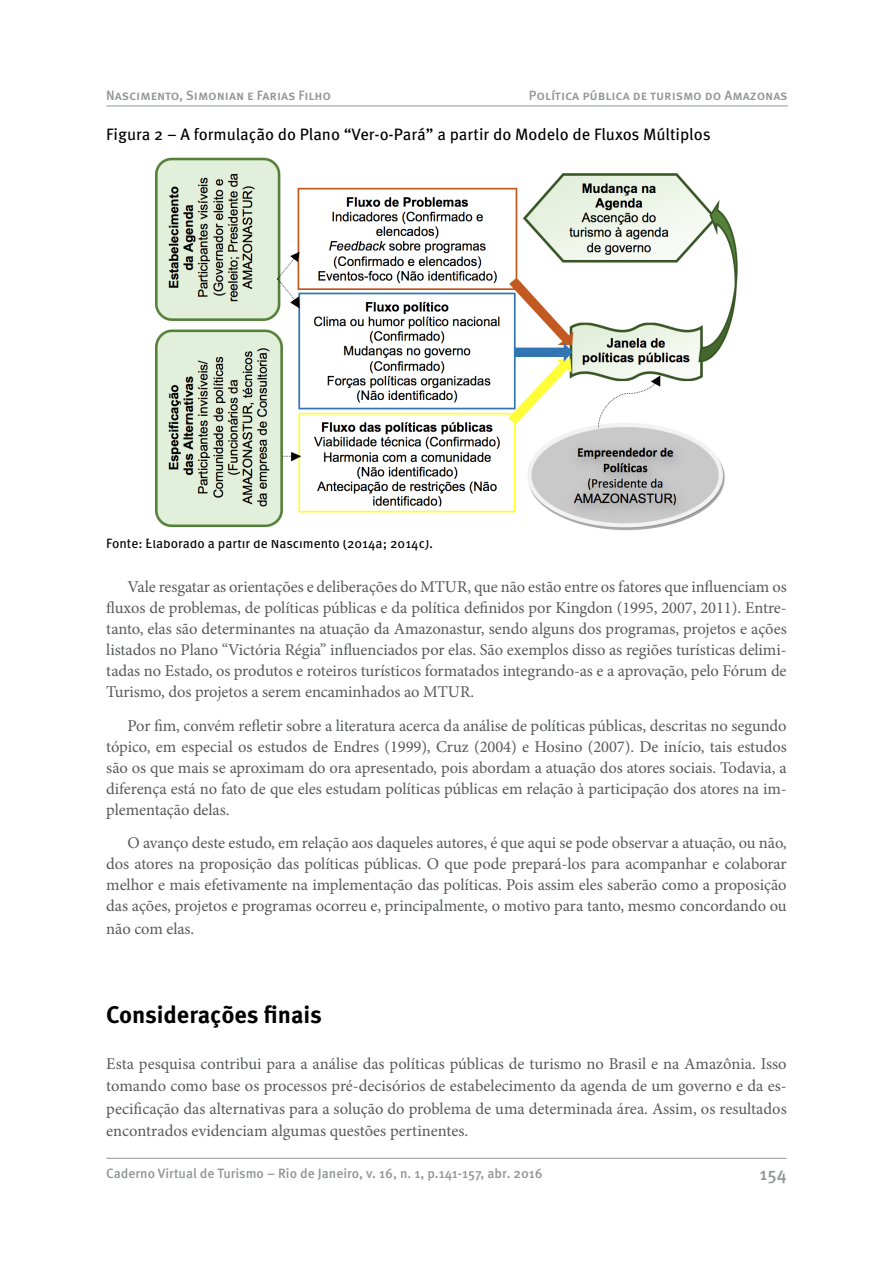
<style>
.page{position:relative;width:893px;height:1263px;background:#fff}
.page>*{position:absolute;margin:0;border:0;box-sizing:border-box;transform-origin:0 0}
.t1{font:700 24px "Meta Pro";color:#000}
.t2{font:500 18px "Meta Pro";color:#939598}
.t3{font:16.5px/21px "Minion Pro";letter-spacing:-.005em;color:#58595b;text-align:justify}
.t4{font:16.5px "Meta Pro";color:#000}
.t5{font:500 13.5px "Meta Pro";color:#939598}
.t6{font:13.5px "Meta Pro";color:#000}
</style>
<div class="page">
<hr style="left:106px;top:106px;width:682px;height:1px;background:#939598">
<hr style="left:106px;top:1158px;width:681px;height:1px;background:#939598">
<img style="left:155px;top:157px;width:583px;height:374px">
<p class="t5" style="left:106px;top:87px;width:226px">Nascimento, Simonian e Farias Filho</p>
<p class="t5" style="left:529px;top:87px;width:260px">Política pública de turismo do Amazonas</p>
<p class="t4" style="left:106px;top:124px;width:606px">Figura 2 – A formulação do Plano “Ver-o-Pará” a partir do Modelo de Fluxos Múltiplos</p>
<p class="t6" style="left:106px;top:535px;width:328px">Fonte: Elaborado a partir de Nascimento (2014a; 2014c).</p>
<p class="t3" style="left:106px;top:576px;width:682px;text-indent:21px">Vale resgatar as orientações e deliberações do MTUR, que não estão entre os fatores que influenciam os fluxos de problemas, de políticas públicas e da política definidos por Kingdon (1995, 2007, 2011). Entre&shy;tanto, elas são determinantes na atuação da Amazonastur, sendo alguns dos programas, projetos e ações listados no Plano “Victória Régia” influenciados por elas. São exemplos disso as regiões turísticas delimi&shy;tadas no Estado, os produtos e roteiros turísticos formatados integrando-as e a aprovação, pelo Fórum de Turismo, dos projetos a serem encaminhados ao MTUR.</p>
<p class="t3" style="left:106px;top:715px;width:682px;text-indent:21px">Por fim, convém refletir sobre a literatura acerca da análise de políticas públicas, descritas no segundo tópico, em especial os estudos de Endres (1999), Cruz (2004) e Hosino (2007). De início, tais estudos são os que mais se aproximam do ora apresentado, pois abordam a atuação dos atores sociais. Todavia, a diferença está no fato de que eles estudam políticas públicas em relação à participação dos atores na im&shy;plementação delas.</p>
<p class="t3" style="left:106px;top:833px;width:682px;text-indent:21px">O avanço deste estudo, em relação aos daqueles autores, é que aqui se pode observar a atuação, ou não, dos atores na proposição das políticas públicas. O que pode prepará-los para acompanhar e colaborar melhor e mais efetivamente na implementação das políticas. Pois assim eles saberão como a proposição das ações, projetos e programas ocorreu e, principalmente, o motivo para tanto, mesmo concordando ou</p>
<p class="t3" style="left:106px;top:918px;width:90px">não com elas.</p>
<h1 class="t1" style="left:106px;top:1000px;width:217px">Considerações finais</h1>
<p class="t3" style="left:106px;top:1052px;width:682px;line-height:22.5px">Esta pesquisa contribui para a análise das políticas públicas de turismo no Brasil e na Amazônia. Isso tomando como base os processos pré-decisórios de estabelecimento da agenda de um governo e da es&shy;pecificação das alternativas para a solução do problema de uma determinada área. Assim, os resultados encontrados evidenciam algumas questões pertinentes.</p>
<p class="t5" style="left:106px;top:1165px;width:438px">Caderno Virtual de Turismo – Rio de Janeiro, v. 16, n. 1, p.141-157, abr. 2016</p>
<p class="t2" style="left:760px;top:1162px;width:29px">154</p>
</div>
